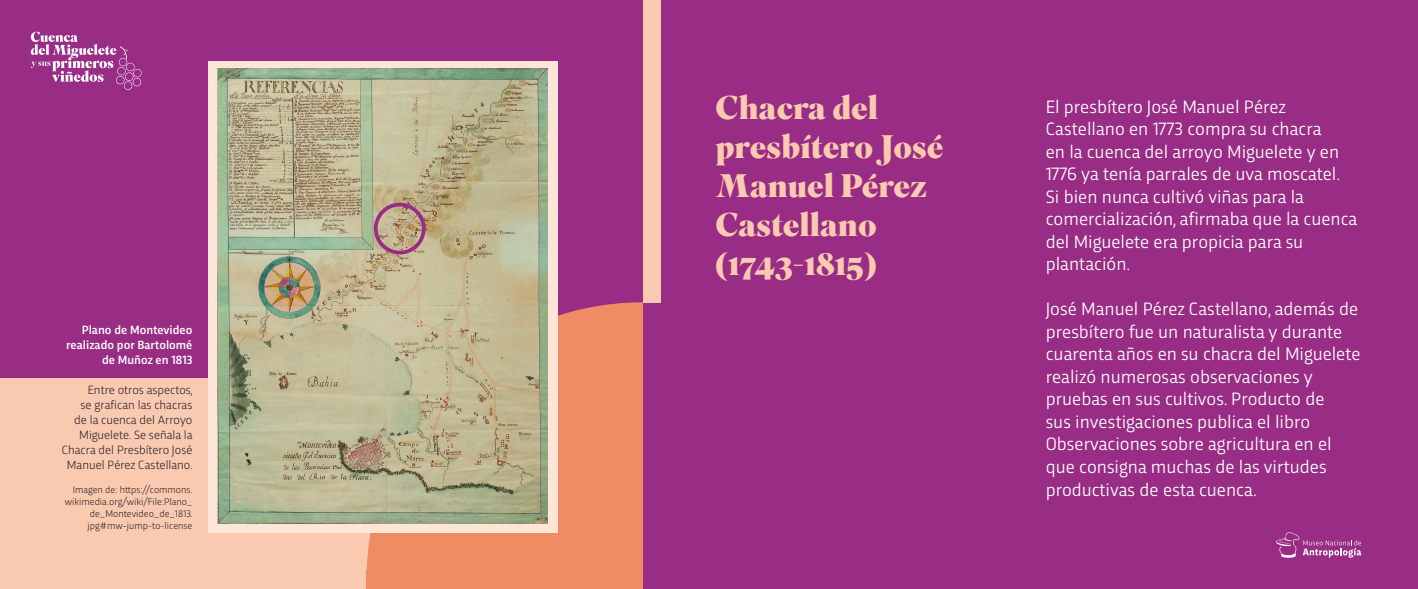
<style>
.page{position:relative;width:1418px;height:589px;background:#fff}
.page>*{position:absolute;margin:0;border:0;box-sizing:border-box;transform-origin:0 0}
.t1{font:900 32.5px/39px "Superior Title";color:#f9c9b0}
.t2{font:18.75px/22.5px "Trasandina";color:#fff}
.t3{font:300 12.5px/15px "Trasandina";color:#1a171c;text-align:right}
.t4{font:500 12.5px/15px "Trasandina";color:#fff;text-align:right}
.t5{font:300 10px/12px "Trasandina";color:#1a171c;text-align:right}
</style>
<div class="page">
<div style="left:0;top:377px;width:702px;height:211px;background:#f9c9b0"></div>
<div style="left:0;top:0;width:702px;height:377px;background:#992c85"></div>
<div style="left:643px;top:0;width:774px;height:588px;background:#992c85"></div>
<svg style="left:31px;top:32px;width:111px;height:58px"></svg>
<svg style="left:1276px;top:532px;width:85px;height:26px"></svg>
<div style="left:366px;top:302px;width:277px;height:268px;background:#f08c63"></div>
<div style="left:366px;top:570px;width:277px;height:18px;background:#f08c63"></div>
<div style="left:643px;top:0;width:17px;height:302px;background:#f9c9b0"></div>
<div style="left:208px;top:61px;width:349px;height:470px;background:#fde5d8"></div>
<img style="left:218px;top:68px;width:330px;height:455px">
<div style="left:374px;top:202px;width:51px;height:52px;border:4px solid #992c85;border-radius:50%"></div>
<p class="t4" style="left:66px;top:320px;width:128px">Plano de Montevideo realizado por Bartolomé de Muñoz en 1813</p>
<p class="t3" style="left:62px;top:381px;width:133px">Entre otros aspectos,<br>se grafican las chacras<br>de la cuenca del Arroyo<br>Miguelete. Se señala la<br>Chacra del Presbítero José<br>Manuel Pérez Castellano.</p>
<p class="t5" style="left:65px;top:482px;width:129px">Imagen de: https://commons. wikimedia.org/wiki/File:Plano_ de_Montevideo_de_1813. jpg#mw-jump-to-license</p>
<h1 class="t1" style="left:715px;top:89px;width:229px">Chacra del presbítero José<br>Manuel Pérez<br>Castellano (1743-1815)</h1>
<p class="t2" style="left:1045px;top:93px;width:313px">El presbítero José Manuel Pérez Castellano en 1773 compra su chacra<br>en la cuenca del arroyo Miguelete y en 1776 ya tenía parrales de uva moscatel.<br>Si bien nunca cultivó viñas para la comercialización, afirmaba que la cuenca del Miguelete era propicia para su plantación.</p>
<p class="t2" style="left:1045px;top:296px;width:316px">José Manuel Pérez Castellano, además de presbítero fue un naturalista y durante cuarenta años en su chacra del Miguelete realizó numerosas observaciones y pruebas en sus cultivos. Producto de<br>sus investigaciones publica el libro Observaciones sobre agricultura en el que consigna muchas de las virtudes productivas de esta cuenca.</p>
</div>
